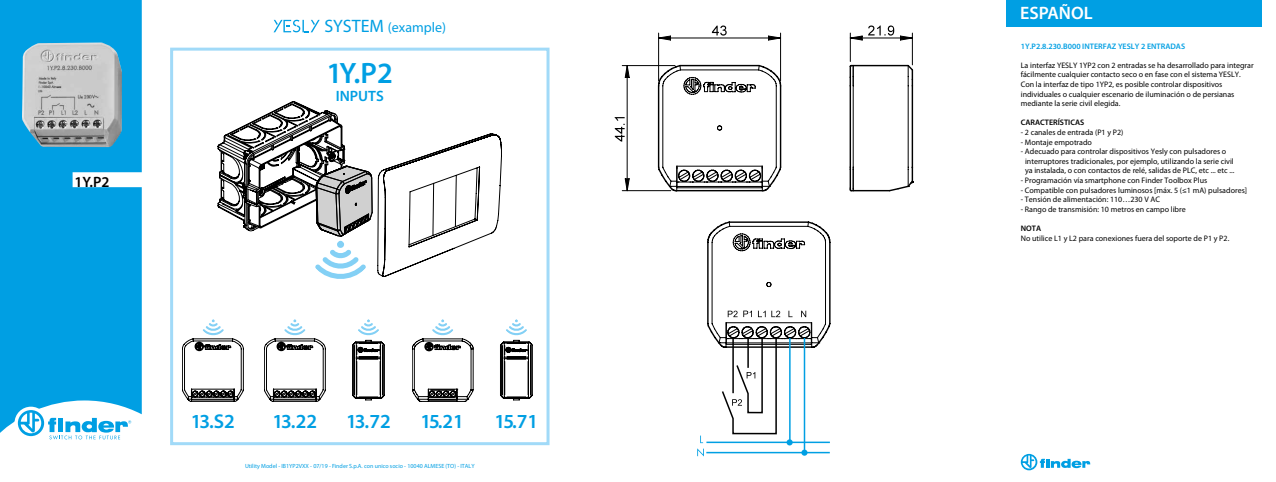
<style>
.page{position:relative;width:1276px;height:482px;background:#fff}
.page>*{position:absolute;margin:0;border:0;box-sizing:border-box;transform-origin:0 0}
.t1{font:600 29.6px "Myriad Pro";color:#009fe3}
.t2{font:600 20px "Myriad Pro";letter-spacing:-.05em;color:#009fe3}
.t3{font:600 18px "Myriad Pro";color:#fff}
.t4{font:600 15px "Myriad Pro";color:#009fe3}
.t5{font:600 15px "Myriad Pro";color:#000}
.t6{font:14px "Myriad Pro";color:#009fe3}
.t7{font:8px/9.6px "Myriad Pro";color:#000}
.t8{font:600 8px "Myriad Pro";color:#009fe3}
.t9{font:600 8px "Myriad Pro";color:#000}
.t10{font:6px "Myriad Pro";color:#009fe3}
.s1{font-size:18px}
</style>
<div class="page">
<div style="left:0;top:0;width:142px;height:440px;background:#009fe3"></div>
<div style="left:15px;top:407px;width:32px;height:32px;background:#fff;border-radius:50%"></div>
<svg style="left:18px;top:410px;width:113px;height:29px"></svg>
<svg style="left:1020px;top:454px;width:70px;height:16px"></svg>
<svg style="left:697px;top:221px;width:133px;height:235px"></svg>
<img style="left:22px;top:43px;width:100px;height:104px">
<div style="left:170px;top:48px;width:379px;height:397px;border:3px solid #a1daf8"></div>
<svg style="left:273px;top:20px;width:47px;height:12px"></svg>
<svg style="left:218px;top:101px;width:284px;height:178px"></svg>
<svg style="left:182px;top:319px;width:61px;height:82px"></svg>
<svg style="left:264px;top:319px;width:61px;height:82px"></svg>
<svg style="left:352px;top:319px;width:32px;height:81px"></svg>
<svg style="left:412px;top:319px;width:61px;height:83px"></svg>
<svg style="left:500px;top:319px;width:32px;height:81px"></svg>
<svg style="left:657px;top:64px;width:125px;height:127px"></svg>
<hr style="left:677px;top:166px;width:85px;height:1px;background:#000">
<svg style="left:849px;top:26px;width:64px;height:165px"></svg>
<hr style="left:850px;top:38px;width:62px;height:1px;background:#000">
<hr style="left:658px;top:33px;width:1px;height:48px;background:#000">
<hr style="left:780px;top:33px;width:1px;height:48px;background:#000">
<svg style="left:712px;top:26px;width:14px;height:10px"></svg>
<svg style="left:658px;top:36px;width:13px;height:4px"></svg>
<svg style="left:768px;top:36px;width:13px;height:4px"></svg>
<hr style="left:658px;top:38px;width:122px;height:1px;background:#000">
<hr style="left:622px;top:65px;width:53px;height:1px;background:#000">
<hr style="left:622px;top:190px;width:49px;height:1px;background:#000">
<svg style="left:614px;top:117px;width:10px;height:25px"></svg>
<svg style="left:625px;top:65px;width:4px;height:13px"></svg>
<svg style="left:625px;top:178px;width:4px;height:13px"></svg>
<hr style="left:627px;top:66px;width:1px;height:125px;background:#000">
<div style="left:1006px;top:0;width:255px;height:27px;background:#009fe3"></div>
<h3 class="t5" style="left:74px;top:172px;width:37px">1Y.P2</h3>
<h3 class="t6" style="left:324px;top:19px;width:123px"><span class="s1">SYSTEM</span> (example)</h3>
<h1 class="t1" style="left:327px;top:54px;width:68px">1Y.P2</h1>
<h3 class="t4" style="left:336px;top:87px;width:50px">INPUTS</h3>
<h2 class="t2" style="left:191px;top:409px;width:46px">13.S2</h2>
<h2 class="t2" style="left:272px;top:409px;width:46px">13.22</h2>
<h2 class="t2" style="left:346px;top:409px;width:46px">13.72</h2>
<h2 class="t2" style="left:420px;top:409px;width:45px">15.21</h2>
<h2 class="t2" style="left:494px;top:409px;width:45px">15.71</h2>
<p class="t10" style="left:245px;top:462px;width:231px">Utility Model - IB1YP2VXX - 07/19 - Finder S.p.A. con unico socio - 10040 ALMESE (TO) - ITALY</p>
<h3 class="t3" style="left:1020px;top:2px;width:74px">ESPAÑOL</h3>
<p class="t8" style="left:1020px;top:41px;width:166px">1Y.P2.8.230.B000 INTERFAZ YESLY 2 ENTRADAS</p>
<p class="t7" style="left:1020px;top:60px;width:234px">La interfaz YESLY 1YP2 con 2 entradas se ha desarrollado para integrar fácilmente cualquier contacto seco o en fase con el sistema YESLY.<br>Con la interfaz de tipo 1YP2, es posible controlar dispositivos individuales o cualquier escenario de iluminación o de persianas mediante la serie civil elegida.</p>
<p class="t9" style="left:1020px;top:118px;width:65px">CARACTERÍSTICAS</p>
<p class="t7" style="left:1020px;top:127px;width:104px">- 2 canales de entrada (P1 y P2)</p>
<p class="t7" style="left:1020px;top:137px;width:73px">- Montaje empotrado</p>
<p class="t7" style="left:1025px;top:147px;width:211px;text-indent:-4px">- Adecuado para controlar dispositivos Yesly con pulsadores o interruptores tradicionales, por ejemplo, utilizando la serie civil ya instalada, o con contactos de relé, salidas de PLC, etc ... etc ...</p>
<p class="t7" style="left:1020px;top:175px;width:188px">- Programación vía smartphone con Finder Toolbox Plus</p>
<p class="t7" style="left:1020px;top:185px;width:228px">- Compatible con pulsadores luminosos [máx. 5 (≤1 mA) pulsadores]</p>
<p class="t7" style="left:1020px;top:195px;width:141px">- Tensión de alimentación: 110…230 V AC</p>
<p class="t7" style="left:1020px;top:204px;width:166px">- Rango de transmisión: 10 metros en campo libre</p>
<p class="t9" style="left:1020px;top:223px;width:22px">NOTA</p>
<p class="t7" style="left:1020px;top:233px;width:210px">No utilice L1 y L2 para conexiones fuera del soporte de P1 y P2.</p>
</div>
